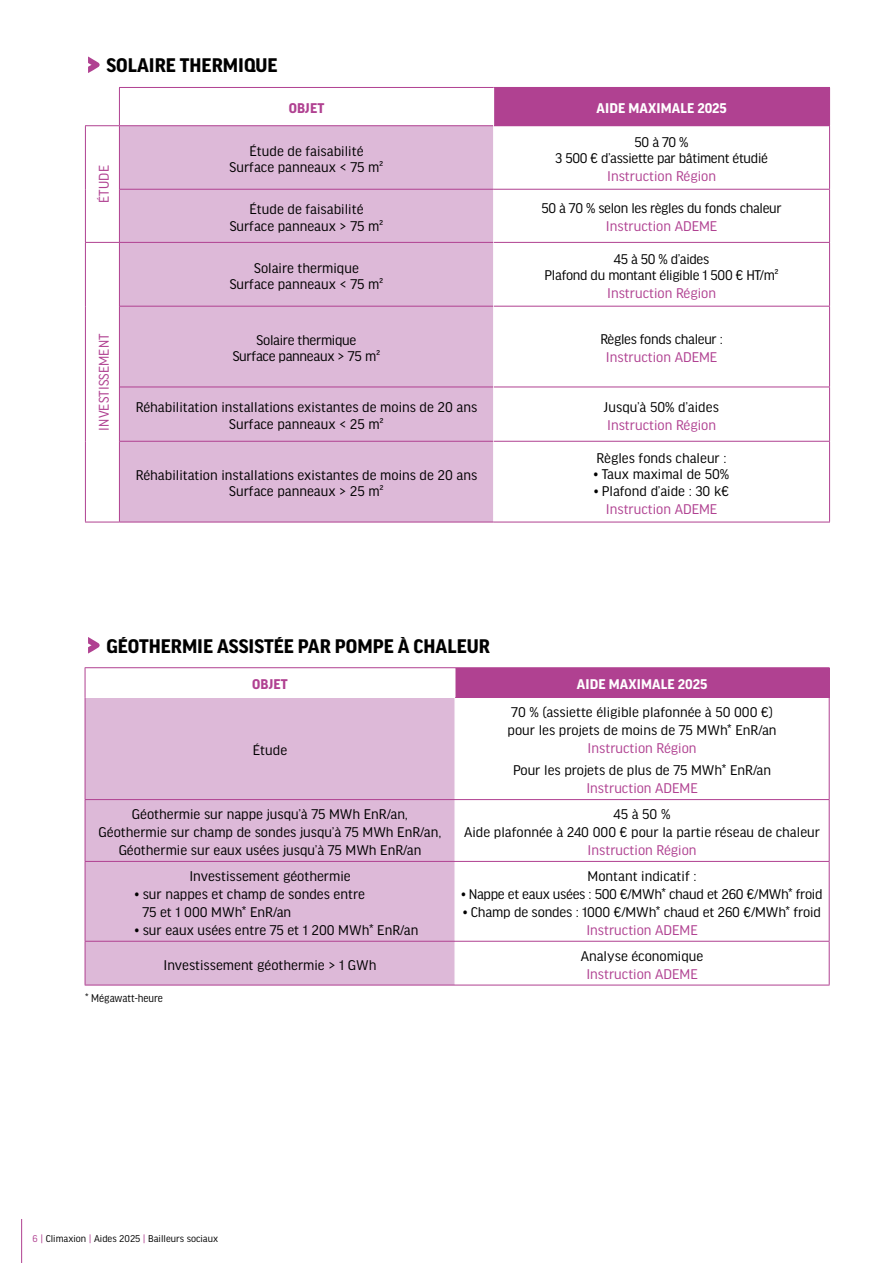
<style>
.page{position:relative;width:893px;height:1263px;background:#fff}
.page>*{position:absolute;margin:0;border:0;box-sizing:border-box;transform-origin:0 0}
.t1{font:700 21px "Good Headline Pro";color:#000}
.t2{font:15px/18px "Good Headline Pro";color:#000;text-align:center}
.t3{font:15px/16.5px "Good Headline Pro";letter-spacing:-.02em;color:#000;text-align:center}
.t4{font:15px "Good Headline Pro";color:#b04191}
.t5{font:700 15px "Good Headline Pro";letter-spacing:.01em;color:#fff}
.t6{font:15px "Good Headline Pro";color:#b04191;scale:.95 1}
.t7{font:700 15px "Good Headline Pro";letter-spacing:.01em;color:#b04191}
.t8{font:12px "Good Headline Pro Narr";color:#000}
.t9{font:10.5px "Good Headline Pro";color:#000}
.s1{color:#b04191}
</style>
<div class="page">
<hr style="left:21px;top:1219px;width:1px;height:44px;background:#b04191">
<svg style="left:88px;top:637px;width:12px;height:17px"></svg>
<svg style="left:86px;top:668px;width:743px;height:317px"></svg>
<div style="left:455px;top:668px;width:374px;height:29px;background:#b04191"></div>
<div style="left:86px;top:698px;width:369px;height:287px;background:#ddb9d8"></div>
<svg style="left:455px;top:668px;width:1px;height:29px"></svg>
<hr style="left:85px;top:697px;width:370px;height:1px;background:#fff">
<hr style="left:455px;top:698px;width:1px;height:101px;background:#fff">
<hr style="left:455px;top:800px;width:1px;height:61px;background:#fff">
<hr style="left:455px;top:862px;width:1px;height:79px;background:#fff">
<hr style="left:455px;top:942px;width:1px;height:43px;background:#fff">
<svg style="left:85px;top:668px;width:1px;height:29px"></svg>
<hr style="left:85px;top:667px;width:370px;height:1px;background:#b04191">
<hr style="left:455px;top:667px;width:375px;height:1px;background:#b04191">
<svg style="left:829px;top:668px;width:1px;height:29px"></svg>
<hr style="left:85px;top:697px;width:1px;height:102px;background:#b04191">
<hr style="left:455px;top:697px;width:375px;height:1px;background:#b04191">
<hr style="left:829px;top:698px;width:1px;height:101px;background:#b04191">
<hr style="left:85px;top:800px;width:1px;height:61px;background:#b04191">
<hr style="left:85px;top:862px;width:1px;height:79px;background:#b04191">
<hr style="left:85px;top:799px;width:370px;height:1px;background:#b04191">
<hr style="left:85px;top:861px;width:370px;height:1px;background:#b04191">
<hr style="left:455px;top:799px;width:375px;height:1px;background:#b04191">
<hr style="left:829px;top:800px;width:1px;height:61px;background:#b04191">
<hr style="left:829px;top:862px;width:1px;height:79px;background:#b04191">
<hr style="left:455px;top:861px;width:375px;height:1px;background:#b04191">
<hr style="left:85px;top:942px;width:1px;height:43px;background:#b04191">
<hr style="left:85px;top:941px;width:370px;height:1px;background:#b04191">
<hr style="left:85px;top:985px;width:370px;height:1px;background:#b04191">
<hr style="left:455px;top:941px;width:375px;height:1px;background:#b04191">
<hr style="left:829px;top:942px;width:1px;height:43px;background:#b04191">
<hr style="left:455px;top:985px;width:375px;height:1px;background:#b04191">
<svg style="left:88px;top:56px;width:12px;height:17px"></svg>
<svg style="left:86px;top:88px;width:743px;height:434px"></svg>
<div style="left:494px;top:87px;width:336px;height:39px;background:#b04191"></div>
<div style="left:120px;top:126px;width:373px;height:396px;background:#ddb9d8"></div>
<hr style="left:493px;top:126px;width:1px;height:63px;background:#fff">
<hr style="left:493px;top:190px;width:1px;height:52px;background:#fff">
<hr style="left:493px;top:242px;width:1px;height:64px;background:#fff">
<hr style="left:493px;top:306px;width:1px;height:81px;background:#fff">
<hr style="left:493px;top:387px;width:1px;height:54px;background:#fff">
<hr style="left:493px;top:441px;width:1px;height:81px;background:#fff">
<hr style="left:829px;top:126px;width:1px;height:63px;background:#b04191">
<hr style="left:829px;top:190px;width:1px;height:52px;background:#b04191">
<hr style="left:829px;top:243px;width:1px;height:63px;background:#b04191">
<hr style="left:829px;top:307px;width:1px;height:80px;background:#b04191">
<hr style="left:829px;top:387px;width:1px;height:54px;background:#b04191">
<hr style="left:829px;top:442px;width:1px;height:80px;background:#b04191">
<hr style="left:494px;top:189px;width:336px;height:1px;background:#b04191">
<hr style="left:494px;top:242px;width:336px;height:1px;background:#b04191">
<hr style="left:494px;top:306px;width:336px;height:1px;background:#b04191">
<hr style="left:494px;top:387px;width:336px;height:1px;background:#b04191">
<hr style="left:494px;top:441px;width:336px;height:1px;background:#b04191">
<hr style="left:494px;top:522px;width:336px;height:1px;background:#b04191">
<hr style="left:85px;top:243px;width:1px;height:63px;background:#b04191">
<hr style="left:85px;top:306px;width:1px;height:81px;background:#b04191">
<hr style="left:85px;top:387px;width:1px;height:54px;background:#b04191">
<hr style="left:85px;top:441px;width:1px;height:81px;background:#b04191">
<hr style="left:119px;top:87px;width:375px;height:1px;background:#b04191">
<hr style="left:119px;top:88px;width:1px;height:37px;background:#b04191">
<hr style="left:120px;top:125px;width:373px;height:1px;background:#b04191">
<hr style="left:120px;top:189px;width:374px;height:1px;background:#b04191">
<hr style="left:85px;top:125px;width:35px;height:1px;background:#b04191">
<hr style="left:85px;top:126px;width:1px;height:63px;background:#b04191">
<hr style="left:119px;top:126px;width:1px;height:63px;background:#b04191">
<hr style="left:85px;top:189px;width:1px;height:53px;background:#b04191">
<hr style="left:119px;top:189px;width:1px;height:53px;background:#b04191">
<hr style="left:85px;top:242px;width:34px;height:1px;background:#b04191">
<hr style="left:119px;top:243px;width:1px;height:63px;background:#b04191">
<hr style="left:119px;top:306px;width:1px;height:81px;background:#b04191">
<hr style="left:119px;top:387px;width:1px;height:54px;background:#b04191">
<hr style="left:119px;top:441px;width:1px;height:81px;background:#b04191">
<hr style="left:119px;top:242px;width:374px;height:1px;background:#b04191">
<hr style="left:120px;top:306px;width:373px;height:1px;background:#b04191">
<hr style="left:120px;top:387px;width:373px;height:1px;background:#b04191">
<hr style="left:120px;top:441px;width:373px;height:1px;background:#b04191">
<hr style="left:85px;top:522px;width:34px;height:1px;background:#b04191">
<hr style="left:119px;top:522px;width:375px;height:1px;background:#b04191">
<hr style="left:493px;top:88px;width:1px;height:38px;background:#fff">
<h1 class="t1" style="left:106px;top:56px;width:173px">SOLAIRE THERMIQUE</h1>
<p class="t7" style="left:289px;top:101px;width:37px">OBJET</p>
<p class="t5" style="left:596px;top:101px;width:132px">AIDE MAXIMALE 2025</p>
<p class="t6" style="left:97px;top:203px;width:41px;rotate:-90deg">ÉTUDE</p>
<p class="t6" style="left:97px;top:431px;width:104px;rotate:-90deg">INVESTISSEMENT</p>
<p class="t2" style="left:230px;top:143px;width:155px;line-height:16.5px">Étude de faisabilité<br>Surface panneaux &lt; 75 m²</p>
<p class="t3" style="left:555px;top:134px;width:214px">50 à 70 %<br>3 500 € d’assiette par bâtiment étudié</p>
<p class="t4" style="left:607px;top:169px;width:110px">Instruction Région</p>
<p class="t2" style="left:230px;top:201px;width:155px;line-height:16.5px">Étude de faisabilité<br>Surface panneaux &gt; 75 m²</p>
<p class="t3" style="left:541px;top:200px;width:242px">50 à 70 % selon les règles du fonds chaleur</p>
<p class="t4" style="left:606px;top:219px;width:113px">Instruction ADEME</p>
<p class="t2" style="left:230px;top:260px;width:155px;line-height:16.5px">Solaire thermique<br>Surface panneaux &lt; 75 m²</p>
<p class="t3" style="left:545px;top:251px;width:235px">45 à 50 % d’aides<br>Plafond du montant éligible 1 500 € HT/m²</p>
<p class="t4" style="left:607px;top:286px;width:110px">Instruction Région</p>
<p class="t3" style="left:233px;top:332px;width:149px">Solaire thermique<br>Surface panneaux &gt; 75 m²</p>
<p class="t3" style="left:600px;top:331px;width:124px">Règles fonds chaleur :</p>
<p class="t4" style="left:606px;top:350px;width:113px">Instruction ADEME</p>
<p class="t2" style="left:136px;top:399px;width:343px;line-height:16.5px">Réhabilitation installations existantes de moins de 20 ans<br>Surface panneaux &lt; 25 m²</p>
<p class="t2" style="left:604px;top:398px;width:116px">Jusqu’à 50% d’aides</p>
<p class="t4" style="left:607px;top:417px;width:110px">Instruction Région</p>
<p class="t2" style="left:136px;top:467px;width:343px;line-height:16.5px">Réhabilitation installations existantes de moins de 20 ans<br>Surface panneaux &gt; 25 m²</p>
<p class="t2" style="left:597px;top:449px;width:131px">Règles fonds chaleur :</p>
<p class="t2" style="left:594px;top:465px;width:137px">• Taux maximal de 50%</p>
<p class="t2" style="left:594px;top:482px;width:137px">• Plafond d’aide : 30 k€</p>
<p class="t4" style="left:606px;top:501px;width:113px">Instruction ADEME</p>
<h1 class="t1" style="left:106px;top:636px;width:385px">GÉOTHERMIE ASSISTÉE PAR POMPE À CHALEUR</h1>
<p class="t7" style="left:252px;top:677px;width:37px">OBJET</p>
<p class="t5" style="left:577px;top:677px;width:132px">AIDE MAXIMALE 2025</p>
<p class="t2" style="left:253px;top:741px;width:36px">Étude</p>
<p class="t2" style="left:508px;top:703px;width:270px;text-align:left">70 % (assiette éligible plafonnée à 50 000 €) pour les projets de moins de 75 MWh* EnR/an</p>
<p class="t4" style="left:588px;top:741px;width:110px">Instruction Région</p>
<p class="t2" style="left:513px;top:761px;width:260px">Pour les projets de plus de 75 MWh* EnR/an</p>
<p class="t4" style="left:586px;top:781px;width:113px">Instruction ADEME</p>
<p class="t2" style="left:99px;top:805px;width:344px">Géothermie sur nappe jusqu’à 75 MWh EnR/an,<br>Géothermie sur champ de sondes jusqu’à 75 MWh EnR/an,<br>Géothermie sur eaux usées jusqu’à 75 MWh EnR/an</p>
<p class="t2" style="left:464px;top:805px;width:357px">45 à 50 %<br>Aide plafonnée à 240 000 € pour la partie réseau de chaleur</p>
<p class="t4" style="left:588px;top:843px;width:110px">Instruction Région</p>
<p class="t2" style="left:189px;top:867px;width:163px">Investissement géothermie</p>
<p class="t2" style="left:142px;top:885px;width:224px;text-align:left;text-indent:-8px">• sur nappes et champ de sondes entre<br>75 et 1 000 MWh* EnR/an</p>
<p class="t2" style="left:135px;top:921px;width:285px">• sur eaux usées entre 75 et 1 200 MWh* EnR/an</p>
<p class="t2" style="left:163px;top:956px;width:215px">Investissement géothermie &gt; 1 GWh</p>
<p class="t8" style="left:85px;top:992px;width:79px">* Mégawatt-heure</p>
<p class="t2" style="left:588px;top:867px;width:110px">Montant indicatif :</p>
<p class="t3" style="left:461px;top:886px;width:363px">• Nappe et eaux usées : 500 €/MWh* chaud et 260 €/MWh* froid</p>
<p class="t2" style="left:463px;top:903px;width:359px">• Champ de sondes : 1000 €/MWh* chaud et 260 €/MWh* froid</p>
<p class="t4" style="left:586px;top:922px;width:113px">Instruction ADEME</p>
<p class="t2" style="left:581px;top:947px;width:124px">Analyse économique</p>
<p class="t4" style="left:586px;top:966px;width:113px">Instruction ADEME</p>
<p class="t9" style="left:33px;top:1233px;width:187px"><span class="s1">6 |</span> Climaxion <span class="s1">|</span> Aides 2025 <span class="s1">|</span> Bailleurs sociaux</p>
</div>
